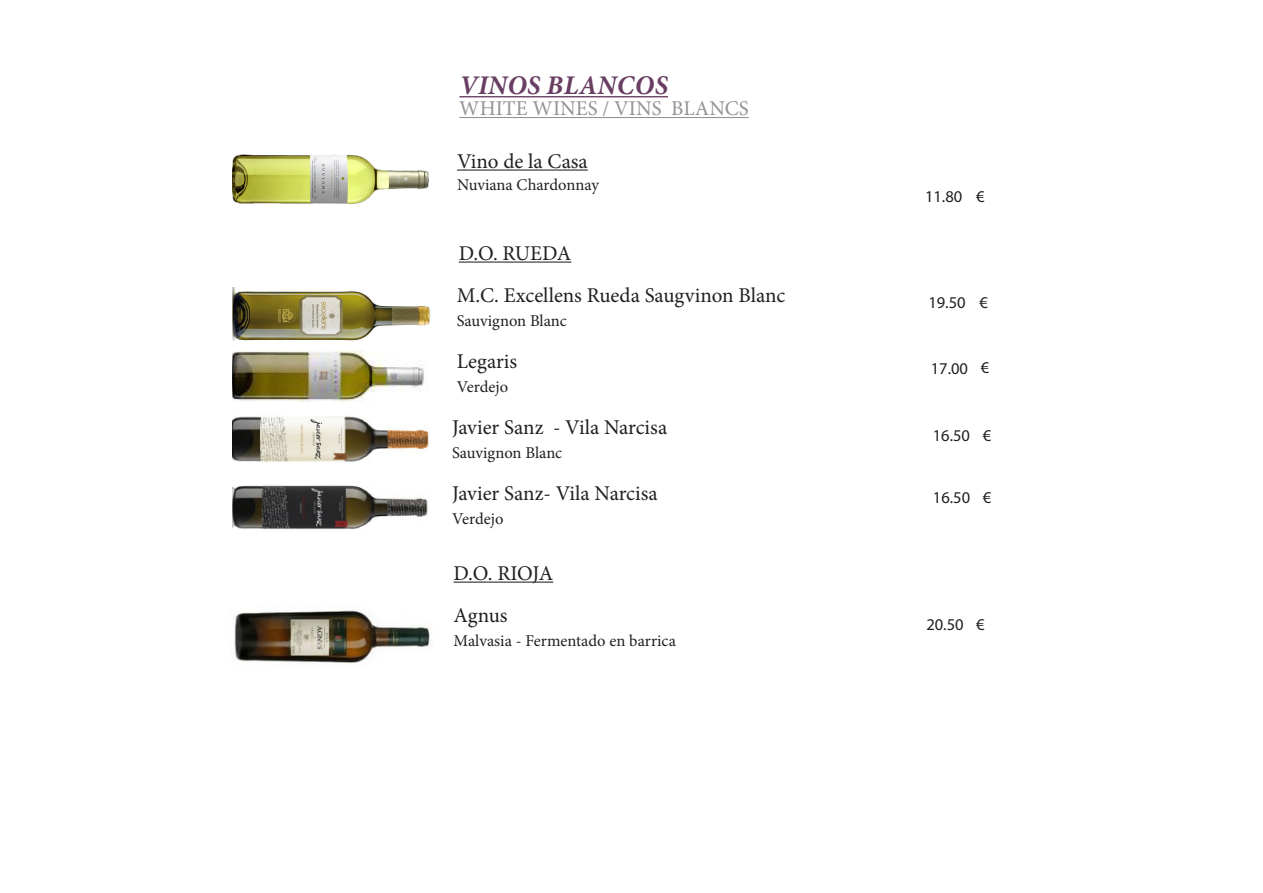
<style>
.page{position:relative;width:1263px;height:893px;background:#fff}
.page>*{position:absolute;margin:0;border:0;box-sizing:border-box;transform-origin:0 0}
.t1{font:italic 700 27px "Minion Pro";letter-spacing:.01em;color:#683e62}
.t2{font:21px "Minion Pro";color:#231f20}
.t3{font:21px "Minion Pro";color:#919396}
.t4{font:16.5px "Minion Pro";color:#231f20}
.t5{font:16.5px "Myriad Pro";color:#231f20}
</style>
<div class="page">
<hr style="left:459px;top:96px;width:209px;height:1px;background:#683e62">
<hr style="left:459px;top:117px;width:290px;height:1px;background:#919396">
<hr style="left:457px;top:170px;width:131px;height:1px;background:#231f20">
<img style="left:233px;top:155px;width:195px;height:49px">
<hr style="left:459px;top:262px;width:112px;height:1px;background:#231f20">
<img style="left:233px;top:350px;width:192px;height:52px">
<img style="left:233px;top:416px;width:196px;height:46px">
<img style="left:233px;top:485px;width:195px;height:44px">
<img style="left:233px;top:288px;width:197px;height:52px">
<hr style="left:453px;top:582px;width:100px;height:1px;background:#231f20">
<img style="left:234px;top:610px;width:197px;height:53px">
<p class="t1" style="left:459px;top:66px;width:210px">VINOS BLANCOS</p>
<p class="t3" style="left:459px;top:95px;width:291px">WHITE WINES / VINS BLANCS</p>
<p class="t2" style="left:457px;top:147px;width:132px">Vino de la Casa</p>
<p class="t4" style="left:457px;top:174px;width:143px">Nuviana Chardonnay</p>
<p class="t2" style="left:459px;top:239px;width:114px">D.O. RUEDA</p>
<p class="t2" style="left:457px;top:281px;width:330px">M.C. Excellens Rueda Saugvinon Blanc</p>
<p class="t4" style="left:457px;top:310px;width:112px">Sauvignon Blanc</p>
<p class="t2" style="left:457px;top:348px;width:62px">Legaris</p>
<p class="t4" style="left:457px;top:376px;width:53px">Verdejo</p>
<p class="t2" style="left:452px;top:413px;width:217px">Javier Sanz - Vila Narcisa</p>
<p class="t4" style="left:452px;top:441px;width:112px">Sauvignon Blanc</p>
<p class="t2" style="left:452px;top:479px;width:207px">Javier Sanz- Vila Narcisa</p>
<p class="t4" style="left:452px;top:507px;width:53px">Verdejo</p>
<p class="t2" style="left:453px;top:559px;width:101px">D.O. RIOJA</p>
<p class="t2" style="left:454px;top:601px;width:56px">Agnus</p>
<p class="t4" style="left:454px;top:629px;width:224px">Malvasia - Fermentado en barrica</p>
<p class="t5" style="left:925px;top:186px;width:39px">11.80</p>
<p class="t5" style="left:976px;top:186px;width:10px">€</p>
<p class="t5" style="left:928px;top:292px;width:39px">19.50</p>
<p class="t5" style="left:979px;top:292px;width:10px">€</p>
<p class="t5" style="left:931px;top:358px;width:39px">17.00</p>
<p class="t5" style="left:981px;top:358px;width:10px">€</p>
<p class="t5" style="left:933px;top:426px;width:39px">16.50</p>
<p class="t5" style="left:983px;top:425px;width:10px">€</p>
<p class="t5" style="left:933px;top:488px;width:39px">16.50</p>
<p class="t5" style="left:983px;top:487px;width:10px">€</p>
<p class="t5" style="left:926px;top:614px;width:39px">20.50</p>
<p class="t5" style="left:976px;top:614px;width:10px">€</p>
</div>
